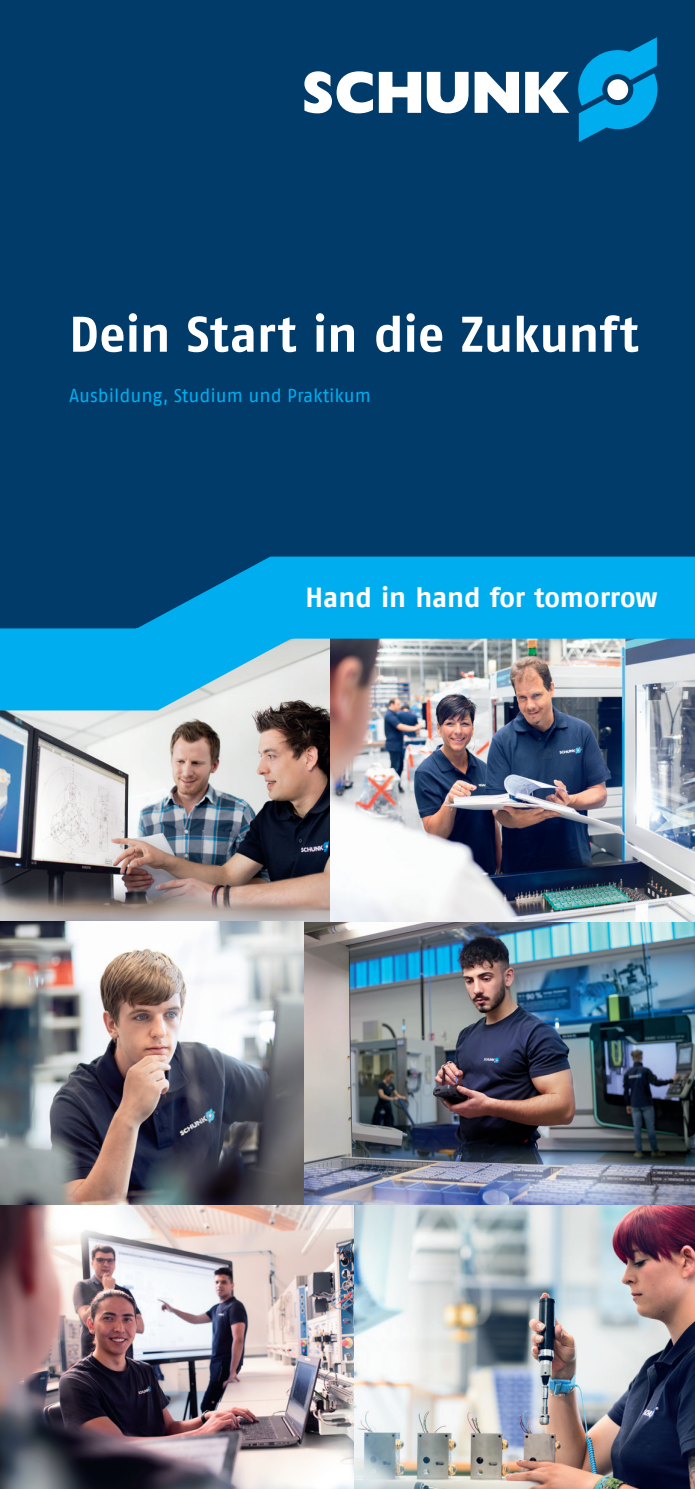
<style>
.page{position:relative;width:695px;height:1489px;background:#fff}
.page>*{position:absolute;margin:0;border:0;box-sizing:border-box;transform-origin:0 0}
.t1{font:700 50px "Fago Pro";letter-spacing:-.005em;color:#fff}
.t2{font:700 27.5px "Fago Pro";color:#fff}
.t3{font:18.75px "Fago Pro";letter-spacing:-.005em;color:#00aeef}
</style>
<div class="page">
<img style="left:303px;top:921px;width:391px;height:284px">
<img style="left:0;top:751px;width:330px;height:170px">
<img style="left:330px;top:751px;width:364px;height:170px">
<img style="left:353px;top:1205px;width:341px;height:283px">
<img style="left:0;top:921px;width:303px;height:284px">
<img style="left:0;top:1205px;width:353px;height:283px">
<div style="left:0;top:0;width:694px;height:632px;background:#003b69"></div>
<svg style="left:304px;top:71px;width:69px;height:42px"></svg>
<svg style="left:379px;top:72px;width:89px;height:41px"></svg>
<svg style="left:474px;top:72px;width:45px;height:41px"></svg>
<svg style="left:525px;top:72px;width:44px;height:41px"></svg>
<svg style="left:578px;top:37px;width:79px;height:105px"></svg>
<img style="left:0;top:556px;width:694px;height:195px">
<h1 class="t1" style="left:69px;top:304px;width:571px">Dein Start in die Zukunft</h1>
<p class="t3" style="left:69px;top:384px;width:303px">Ausbildung, Studium und Praktikum</p>
<h2 class="t2" style="left:305px;top:581px;width:353px">Hand in hand for tomorrow</h2>
</div>
